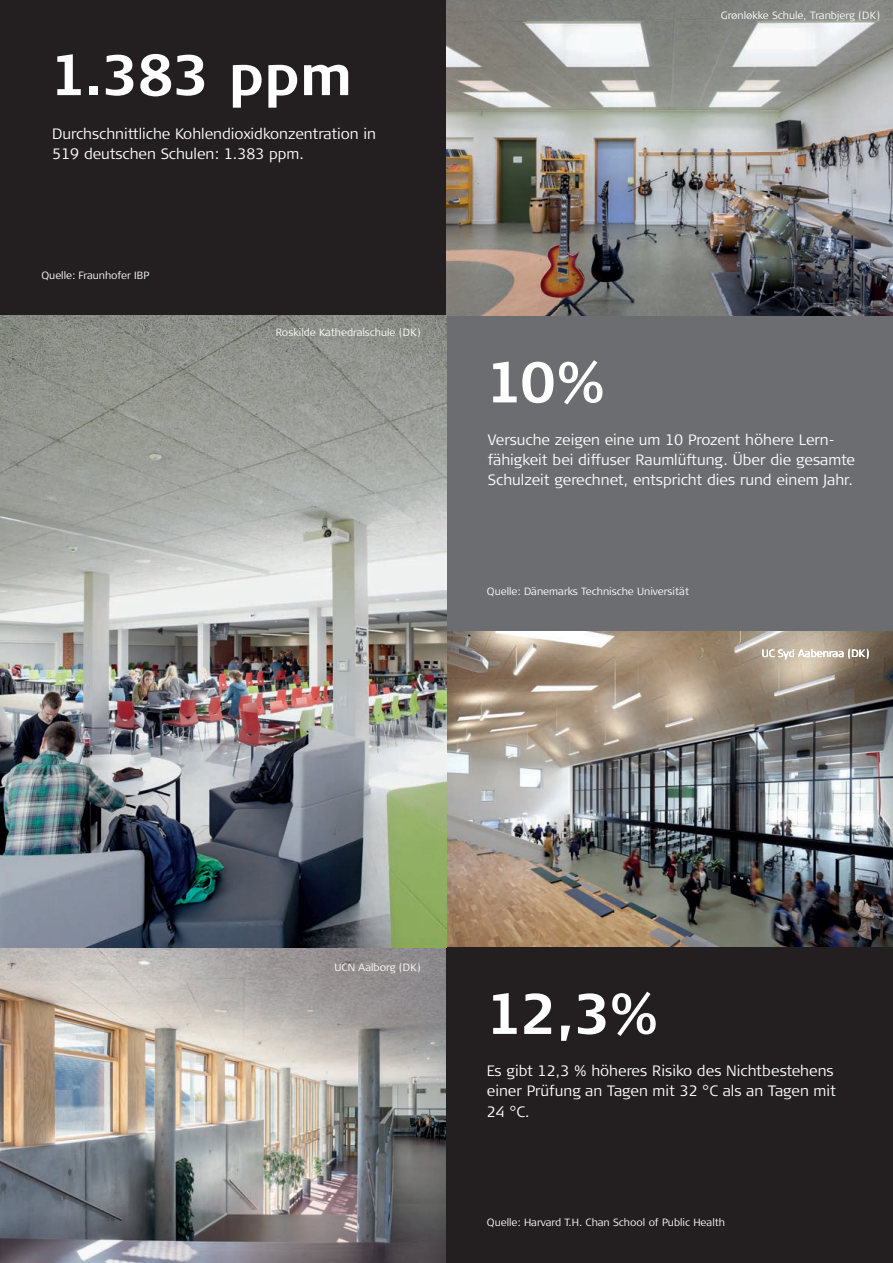
<style>
.page{position:relative;width:893px;height:1263px;background:#fff}
.page>*{position:absolute;margin:0;border:0;box-sizing:border-box;transform-origin:0 0}
.t1{font:700 57px "Signa Column";letter-spacing:-.02em;color:#fff}
.t2{font:700 18px "Signa Column";color:#fff}
.t3{font:300 15px/20.2px "Signa Column";color:#fff}
.t4{font:300 10.5px "Signa Column";color:#fff}
</style>
<div class="page">
<div style="left:446px;top:316px;width:447px;height:315px;background:#6c6d70"></div>
<div style="left:0;top:0;width:446px;height:316px;background:#231f20"></div>
<img style="left:446px;top:0;width:447px;height:316px">
<img style="left:446px;top:631px;width:447px;height:316px">
<img style="left:0;top:947px;width:446px;height:316px">
<div style="left:446px;top:947px;width:447px;height:316px;background:#231f20"></div>
<img style="left:0;top:316px;width:446px;height:631px">
<img style="left:0;top:0;width:1px;height:631px">
<h1 class="t1" style="left:51px;top:42px;width:303px">1.383 ppm</h1>
<p class="t3" style="left:52px;top:123px;width:325px">Durchschnittliche Kohlendioxidkonzentration in<br>519 deutschen Schulen: 1.383 ppm.</p>
<p class="t4" style="left:41px;top:269px;width:109px">Quelle: Fraunhofer IBP</p>
<p class="t4" style="left:276px;top:327px;width:147px">Roskilde Kathedralschule (DK)</p>
<p class="t4" style="left:721px;top:9px;width:161px">Grønløkke Schule, Tranbjerg (DK)</p>
<h1 class="t1" style="left:487px;top:349px;width:121px">10%</h1>
<p class="t3" style="left:488px;top:429px;width:369px">Versuche zeigen eine um 10 Prozent höhere Lern&shy;fähigkeit bei diffuser Raumlüftung. Über die gesamte<br>Schulzeit gerechnet, entspricht dies rund einem Jahr.</p>
<p class="t4" style="left:487px;top:585px;width:204px">Quelle: Dänemarks Technische Universität</p>
<p class="t4" style="left:762px;top:647px;width:109px">UC Syd Aabenraa (DK)</p>
<p class="t4" style="left:335px;top:962px;width:88px">UCN Aalborg (DK)</p>
<p class="t2" style="left:478px;top:987px;width:40px">00%</p>
<h1 class="t1" style="left:487px;top:981px;width:174px">12,3%</h1>
<p class="t3" style="left:487px;top:1061px;width:351px">Es gibt 12,3 % höheres Risiko des Nichtbestehens einer Prüfung an Tagen mit 32 °C als an Tagen mit<br>24 °C.</p>
<p class="t4" style="left:487px;top:1216px;width:240px">Quelle: Harvard T.H. Chan School of Public Health</p>
<p class="t4" style="left:478px;top:1221px;width:165px">Kilde: Lorem ipsum dolor sit amet</p>
</div>
